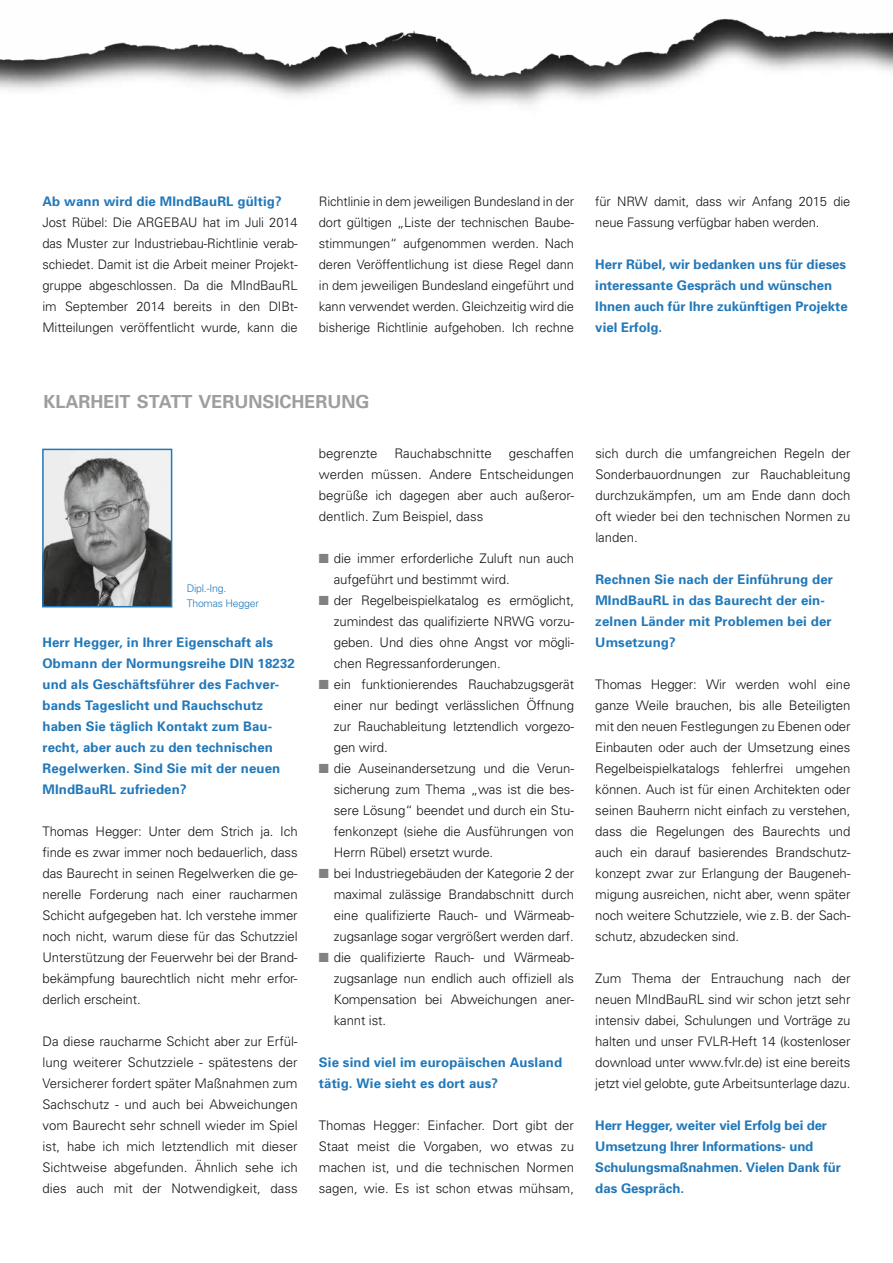
<style>
.page{position:relative;width:893px;height:1263px;background:#fff}
.page>*{position:absolute;margin:0;border:0;box-sizing:border-box;transform-origin:0 0}
.t1{font:700 18px "Univers";color:#9d9e9e}
.t2{font:300 13.2px/21px "Univers";letter-spacing:-.01em;color:#131413;text-align:justify}
.t3{font:700 13.2px/21px "Univers";letter-spacing:.01em;color:#2178ba}
.t4{font:700 13.2px/21px "Univers";letter-spacing:-.01em;color:#2178ba}
.t5{font:300 13.05px/21px "Univers";letter-spacing:-.01em;color:#131413;text-align:justify}
.t6{font:300 10.5px/15px "Univers";letter-spacing:-.02em;color:#2178ba}
.s1{font-size:13.05px}
.s2{color:#818181}
</style>
<div class="page">
<img style="left:0;top:18px;width:893px;height:87px">
<img style="left:45px;top:452px;width:124px;height:152px">
<div style="left:42px;top:449px;width:130px;height:158px;border:2px solid #2178ba"></div>
<p class="t3" style="left:43px;top:191px;width:241px">Ab wann wird die MIndBauRL gültig?</p>
<p class="t2" style="left:43px;top:212px;width:257px">Jost Rübel: Die ARGEBAU hat im Juli 2014 das Muster zur Industriebau-Richtlinie verab&shy;schiedet. Damit ist die Arbeit meiner <span class="s1">Projekt-</span></p>
<p class="t5" style="left:43px;top:275px;width:257px">gruppe abgeschlossen. Da die MIndBauRL im September 2014 bereits in den DIBt-Mitteilungen veröffentlicht wurde, kann die</p>
<p class="t5" style="left:319px;top:191px;width:257px">Richtlinie in dem jeweiligen Bundesland in der dort gültigen „Liste der technischen Baube&shy;stimmungen“ aufgenommen werden. Nach deren Veröffentlichung ist diese Regel dann in dem jeweiligen Bundesland eingeführt und kann verwendet werden. Gleichzeitig wird die bisherige Richtlinie aufgehoben. Ich rechne</p>
<p class="t5" style="left:595px;top:191px;width:257px">für NRW damit, dass wir Anfang 2015 die neue Fassung verfügbar haben werden.</p>
<p class="t3" style="left:595px;top:254px;width:254px">Herr Rübel, wir bedanken uns für dieses interessante Gespräch und wünschen<br>Ihnen auch für Ihre zukünftigen Projekte viel Erfolg.</p>
<h1 class="t1" style="left:44px;top:390px;width:327px">KLARHEIT STATT VERUNSICHERUNG</h1>
<p class="t6" style="left:187px;top:581px;width:74px">Dipl.-Ing.<br>Thomas Hegger</p>
<p class="t3" style="left:43px;top:632px;width:254px">Herr Hegger, in Ihrer Eigenschaft als Obmann der Normungsreihe DIN 18232 und als Geschäftsführer des Fachver&shy;bands Tageslicht und Rauchschutz haben Sie täglich Kontakt zum Bau&shy;recht, aber auch zu den technischen Regelwerken. Sind Sie mit der neuen MIndBauRL zufrieden?</p>
<p class="t2" style="left:43px;top:821px;width:257px">Thomas Hegger: Unter dem Strich ja. Ich finde es zwar immer noch bedauerlich, dass das Baurecht in seinen Regelwerken die ge&shy;nerelle Forderung nach einer raucharmen Schicht aufgegeben hat. Ich verstehe immer noch nicht, warum diese für das Schutzziel Unterstützung der Feuerwehr bei der Brand&shy;bekämpfung baurechtlich nicht mehr erfor&shy;derlich erscheint.</p>
<p class="t2" style="left:43px;top:1031px;width:257px">Da diese raucharme Schicht aber zur Erfül&shy;lung weiterer Schutzziele - spätestens der Versicherer fordert später Maßnahmen zum Sachschutz - und auch bei Abweichungen vom Baurecht sehr schnell wieder im Spiel ist, habe ich mich letztendlich mit dieser Sichtweise abgefunden. Ähnlich sehe ich dies auch mit der Notwendigkeit, dass</p>
<p class="t2" style="left:319px;top:443px;width:257px;text-indent:190px">geschaffen werden müssen. Andere Entscheidungen begrüße ich dagegen aber auch außeror&shy;dentlich. Zum Beispiel, dass</p>
<p class="t2" style="left:334px;top:548px;width:242px;text-indent:-15px"><span class="s2">■</span> die immer erforderliche Zuluft nun auch aufgeführt und bestimmt wird.</p>
<p class="t2" style="left:334px;top:590px;width:242px;text-indent:-15px"><span class="s2">■</span> der Regelbeispielkatalog es ermöglicht, zumindest das qualifizierte NRWG vorzu&shy;geben. Und dies ohne Angst vor mögli&shy;chen Regressanforderungen.</p>
<p class="t2" style="left:334px;top:674px;width:242px;text-indent:-15px"><span class="s2">■</span> ein funktionierendes Rauchabzugsgerät einer nur bedingt verlässlichen Öffnung zur Rauchableitung letztendlich vorgezo&shy;gen wird.</p>
<p class="t2" style="left:334px;top:758px;width:242px;text-indent:-15px"><span class="s2">■</span> die Auseinandersetzung und die Verun&shy;sicherung zum Thema „was ist die bes&shy;sere Lösung“ beendet und durch ein Stu&shy;fenkonzept (siehe die Ausführungen von Herrn Rübel) ersetzt wurde.</p>
<p class="t2" style="left:334px;top:863px;width:242px;text-indent:-15px"><span class="s2">■</span> bei Industriegebäuden der Kategorie 2 der maximal zulässige Brandabschnitt durch eine qualifizierte Rauch- und Wärmeab&shy;zugsanlage sogar vergrößert werden darf.</p>
<p class="t2" style="left:334px;top:947px;width:242px;text-indent:-15px"><span class="s2">■</span> die qualifizierte Rauch- und Wärmeab&shy;zugsanlage nun endlich auch offiziell als Kompensation bei Abweichungen aner&shy;kannt ist.</p>
<p class="t3" style="left:319px;top:1052px;width:245px">Sie sind viel im europäischen Ausland tätig. Wie sieht es dort aus?</p>
<p class="t2" style="left:319px;top:1115px;width:257px">Thomas Hegger: Einfacher. Dort gibt der Staat meist die Vorgaben, wo etwas zu machen ist, und die technischen Normen sagen, wie. Es ist schon etwas mühsam,</p>
<p class="t2" style="left:319px;top:443px;width:60px">begrenzte</p>
<p class="t2" style="left:394px;top:443px;width:99px">Rauchabschnitte</p>
<p class="t2" style="left:595px;top:443px;width:257px">sich durch die umfangreichen Regeln der Sonderbauordnungen zur Rauchableitung durchzukämpfen, um am Ende dann doch oft wieder bei den technischen Normen zu landen.</p>
<p class="t3" style="left:595px;top:569px;width:239px">Rechnen Sie nach der Einführung der<br>MIndBauRL in das Baurecht der ein&shy;zelnen Länder mit Problemen bei der<br>Umsetzung?</p>
<p class="t2" style="left:595px;top:674px;width:257px">Thomas Hegger: Wir werden wohl eine ganze Weile brauchen, bis alle Beteiligten mit den neuen Festlegungen zu Ebenen oder Einbauten oder auch der Umsetzung eines Regelbeispielkatalogs fehlerfrei umgehen können. Auch ist für einen Architekten oder seinen Bauherrn nicht einfach zu verstehen, dass die Regelungen des Baurechts und auch ein darauf basierendes Brandschutz&shy;konzept zwar zur Erlangung der Baugeneh&shy;migung ausreichen, nicht aber, wenn später noch weitere Schutzziele, wie z.B. der Sach&shy;schutz, abzudecken sind.</p>
<p class="t2" style="left:595px;top:968px;width:257px">Zum Thema der Entrauchung nach der neuen MIndBauRL sind wir schon jetzt sehr intensiv dabei, Schulungen und Vorträge zu halten und unser FVLR-Heft 14 (kostenloser download unter www.fvlr.de) ist eine bereits jetzt viel gelobte, gute Arbeitsunterlage dazu.</p>
<p class="t4" style="left:595px;top:1115px;width:247px">Herr Hegger, weiter viel Erfolg bei der<br>Umsetzung Ihrer Informations- und<br>Schulungsmaßnahmen. Vielen Dank für das Gespräch.</p>
</div>
